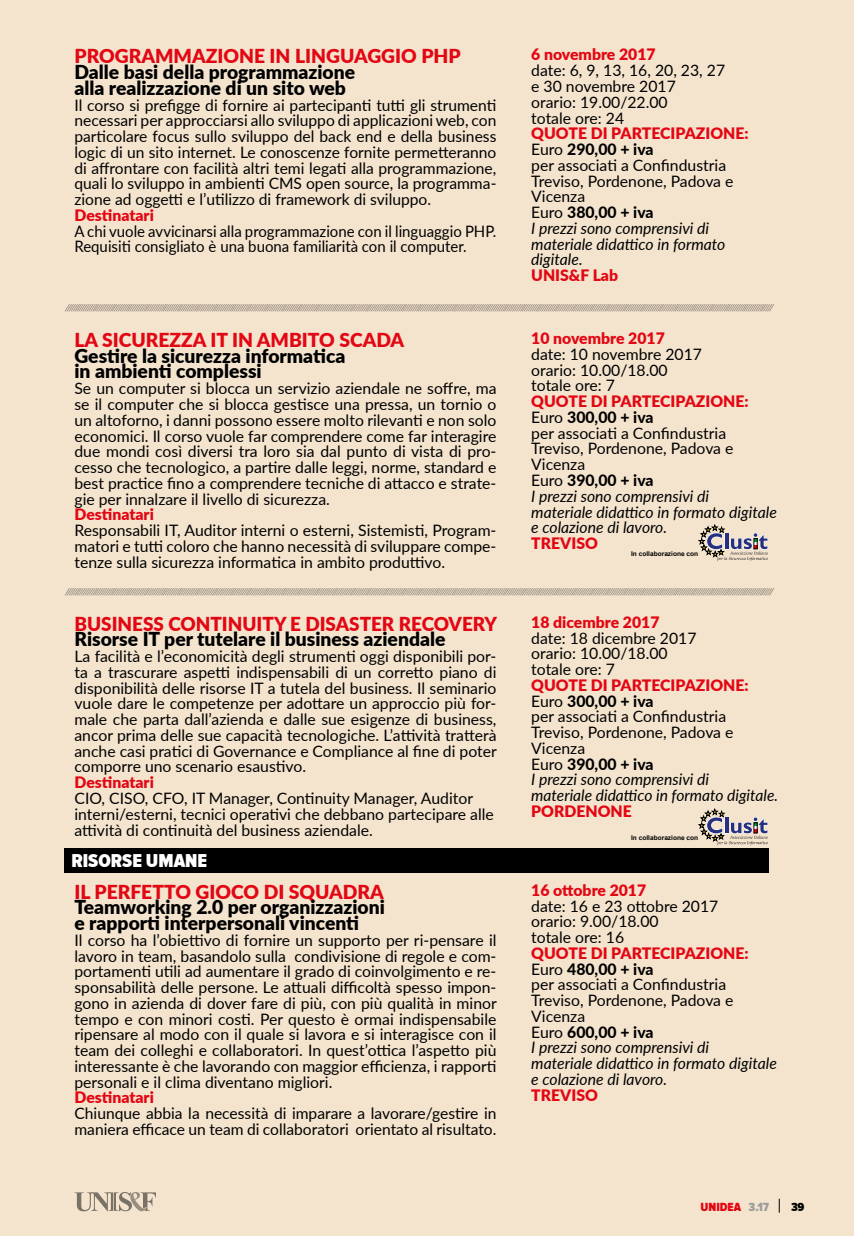
<style>
.page{position:relative;width:854px;height:1236px;background:#fff}
.page>*{position:absolute;margin:0;border:0;box-sizing:border-box;transform-origin:0 0}
.t1{font:900 19.25px/15.8px "Lato";color:#000}
.t2{font:900 19.25px "Lato";color:#e30613}
.t3{font:900 19.25px "Proxima Nova A Cond";color:#fff}
.t4{font:15.75px/15.8px "Lato";color:#000}
.t5{font:italic 15.75px/15.8px "Lato";color:#000}
.t6{font:900 15.75px "Lato";color:#e30613}
.t7{font:15.75px/15.8px "Lato";color:#000;scale:.95 1}
.t8{font:900 12.25px "Proxima Nova Cond";color:#e30613}
.t9{font:900 12.25px "Proxima Nova A Cond";color:#000}
.t10{font:100 9.62px "Lato";color:#000;scale:1.46 1}
.t11{font:700 6.65px "Arial";color:#000}
.s1{font-weight:900;color:#e30613}
.s2{font-weight:800}
.s3{font-style:italic}
.s4{font-weight:900;font-style:normal;color:#e30613}
.s5{font-style:normal}
.s6{font-weight:800;font-style:normal}
.s7{color:#9d9d9c}
</style>
<div class="page">
<div style="left:0;top:0;width:853px;height:1235px;background:#f4e4ce"></div>
<svg style="left:74px;top:1192px;width:82px;height:19px"></svg>
<svg style="left:778px;top:1198px;width:1px;height:14px"></svg>
<div style="left:64px;top:847px;width:704px;height:25px;background:#000"></div>
<svg style="left:698px;top:524px;width:69px;height:37px"></svg>
<svg style="left:698px;top:809px;width:69px;height:36px"></svg>
<p class="t2" style="left:74px;top:42px;width:388px">PROGRAMMAZIONE IN LINGUAGGIO PHP</p>
<p class="t1" style="left:74px;top:63px;width:282px">Dalle basi della programmazione alla realizzazione di un sito web</p>
<p class="t4" style="left:74px;top:96px;width:423px;text-align:justify">Il corso si prefigge di fornire ai partecipanti tutti gli strumenti necessari per approcciarsi allo sviluppo di applicazioni web, con particolare focus sullo sviluppo del back end e della business logic di un sito internet. Le conoscenze fornite permetteranno di affrontare con facilità altri temi legati alla programmazione, quali lo sviluppo in ambienti CMS open source, la programma&shy;zione ad oggetti e l’utilizzo di framework di sviluppo.</p>
<p class="t6" style="left:74px;top:203px;width:81px">Destinatari</p>
<p class="t7" style="left:74px;top:222px;width:445px">A chi vuole avvicinarsi alla programmazione con il linguaggio PHP.<br>Requisiti consigliato è una buona familiarità con il computer.</p>
<p class="t6" style="left:531px;top:43px;width:126px">6 novembre 2017</p>
<p class="t4" style="left:531px;top:62px;width:195px">date: 6, 9, 13, 16, 20, 23, 27 e 30 novembre 2017<br>orario: 19.00/22.00<br>totale ore: 24</p>
<p class="t4" style="left:531px;top:125px;width:219px"><span class="s1">QUOTE DI PARTECIPAZIONE:<br></span>Euro <span class="s2">290,00 + iva<br></span>per associati a Confindustria<br>Treviso, Pordenone, Padova e<br>Vicenza<br>Euro <span class="s2">380,00 + iva<br></span><span class="s3">I prezzi sono comprensivi di materiale didattico in formato digitale.</span></p>
<p class="t6" style="left:531px;top:263px;width:88px">UNIS&amp;F Lab</p>
<p class="t10" style="left:64px;top:301px;width:488px">////////////////////////////////////////////////////////////////////////////////////////////////////////////////////////////////////////////////////////////////////////////////////////////////////////////////////////////////////////////////////////////////////////////////////////////////////////////////////////////////////////////////////////////////////////</p>
<p class="t2" style="left:74px;top:325px;width:331px">LA SICUREZZA IT IN AMBITO SCADA</p>
<p class="t1" style="left:74px;top:347px;width:272px">Gestire la sicurezza informatica in ambienti complessi</p>
<p class="t4" style="left:74px;top:380px;width:423px;text-align:justify">Se un computer si blocca un servizio aziendale ne soffre, ma se il computer che si blocca gestisce una pressa, un tornio o un altoforno, i danni possono essere molto rilevanti e non solo economici. Il corso vuole far comprendere come far interagire due mondi così diversi tra loro sia dal punto di vista di pro&shy;cesso che tecnologico, a partire dalle leggi, norme, standard e best practice fino a comprendere tecniche di attacco e strate&shy;gie per innalzare il livello di sicurezza.</p>
<p class="t6" style="left:74px;top:502px;width:81px">Destinatari</p>
<p class="t4" style="left:74px;top:521px;width:423px;text-align:justify">Responsabili IT, Auditor interni o esterni, Sistemisti, Program&shy;matori e tutti coloro che hanno necessità di sviluppare compe&shy;tenze sulla sicurezza informatica in ambito produttivo.</p>
<p class="t6" style="left:531px;top:326px;width:135px">10 novembre 2017</p>
<p class="t4" style="left:531px;top:345px;width:172px">date: 10 novembre 2017 orario: 10.00/18.00 totale ore: 7</p>
<p class="t5" style="left:531px;top:393px;width:247px"><span class="s4">QUOTE DI PARTECIPAZIONE:<br></span><span class="s5">Euro</span> <span class="s6">300,00 + iva<br></span><span class="s5">per associati a Confindustria<br>Treviso, Pordenone, Padova e<br>Vicenza<br>Euro</span> <span class="s6">390,00 + iva<br></span>I prezzi sono comprensivi di<br>materiale didattico in formato digitale e colazione di lavoro.</p>
<p class="t6" style="left:531px;top:531px;width:68px">TREVISO</p>
<p class="t11" style="left:631px;top:548px;width:69px">In collaborazione con</p>
<p class="t10" style="left:64px;top:584px;width:488px">////////////////////////////////////////////////////////////////////////////////////////////////////////////////////////////////////////////////////////////////////////////////////////////////////////////////////////////////////////////////////////////////////////////////////////////////////////////////////////////////////////////////////////////////////////</p>
<p class="t2" style="left:74px;top:609px;width:424px">BUSINESS CONTINUITY E DISASTER RECOVERY</p>
<p class="t1" style="left:74px;top:630px;width:372px">Risorse IT per tutelare il business aziendale</p>
<p class="t4" style="left:74px;top:647px;width:423px;text-align:justify">La facilità e l’economicità degli strumenti oggi disponibili por&shy;ta a trascurare aspetti indispensabili di un corretto piano di disponibilità delle risorse IT a tutela del business. Il seminario vuole dare le competenze per adottare un approccio più for&shy;male che parta dall’azienda e dalle sue esigenze di business, ancor prima delle sue capacità tecnologiche. L’attività tratterà anche casi pratici di Governance e Compliance al fine di poter comporre uno scenario esaustivo.</p>
<p class="t6" style="left:74px;top:770px;width:81px">Destinatari</p>
<p class="t4" style="left:74px;top:789px;width:421px">CIO, CISO, CFO, IT Manager, Continuity Manager, Auditor interni/esterni, tecnici operativi che debbano partecipare alle attività di continuità del business aziendale.</p>
<p class="t3" style="left:71px;top:849px;width:137px">RISORSE UMANE</p>
<p class="t2" style="left:74px;top:876px;width:311px">IL PERFETTO GIOCO DI SQUADRA</p>
<p class="t1" style="left:74px;top:898px;width:312px">Teamworking 2.0 per organizzazioni e rapporti interpersonali vincenti</p>
<p class="t4" style="left:74px;top:931px;width:423px;text-align:justify">Il corso ha l’obiettivo di fornire un supporto per ri-pensare il lavoro in team, basandolo sulla condivisione di regole e com&shy;portamenti utili ad aumentare il grado di coinvolgimento e re&shy;sponsabilità delle persone. Le attuali difficoltà spesso impon&shy;gono in azienda di dover fare di più, con più qualità in minor tempo e con minori costi. Per questo è ormai indispensabile ripensare al modo con il quale si lavora e si interagisce con il team dei colleghi e collaboratori. In quest’ottica l’aspetto più interessante è che lavorando con maggior efficienza, i rapporti personali e il clima diventano migliori.</p>
<p class="t6" style="left:74px;top:1085px;width:81px">Destinatari</p>
<p class="t4" style="left:74px;top:1104px;width:423px">Chiunque abbia la necessità di imparare a lavorare/gestire in maniera efficace un team di collaboratori orientato al risultato.</p>
<p class="t6" style="left:531px;top:610px;width:130px">18 dicembre 2017</p>
<p class="t4" style="left:531px;top:629px;width:167px">date: 18 dicembre 2017 orario: 10.00/18.00 totale ore: 7</p>
<p class="t4" style="left:531px;top:676px;width:248px"><span class="s1">QUOTE DI PARTECIPAZIONE:<br></span>Euro <span class="s2">300,00 + iva<br></span>per associati a Confindustria<br>Treviso, Pordenone, Padova e<br>Vicenza<br>Euro <span class="s2">390,00 + iva<br></span><span class="s3">I prezzi sono comprensivi di<br>materiale didattico in formato digitale.</span></p>
<p class="t6" style="left:531px;top:799px;width:102px">PORDENONE</p>
<p class="t11" style="left:631px;top:832px;width:69px">In collaborazione con</p>
<p class="t6" style="left:531px;top:878px;width:116px">16 ottobre 2017</p>
<p class="t4" style="left:531px;top:897px;width:188px">date: 16 e 23 ottobre 2017 orario: 9.00/18.00<br>totale ore: 16</p>
<p class="t5" style="left:531px;top:944px;width:247px"><span class="s4">QUOTE DI PARTECIPAZIONE:<br></span><span class="s5">Euro</span> <span class="s6">480,00 + iva<br></span><span class="s5">per associati a Confindustria<br>Treviso, Pordenone, Padova e<br>Vicenza<br>Euro</span> <span class="s6">600,00 + iva<br></span>I prezzi sono comprensivi di<br>materiale didattico in formato digitale e colazione di lavoro.</p>
<p class="t6" style="left:531px;top:1082px;width:68px">TREVISO</p>
<p class="t8" style="left:700px;top:1199px;width:70px">UNIDEA <span class="s7">3.17</span></p>
<p class="t9" style="left:790px;top:1199px;width:15px">39</p>
</div>
